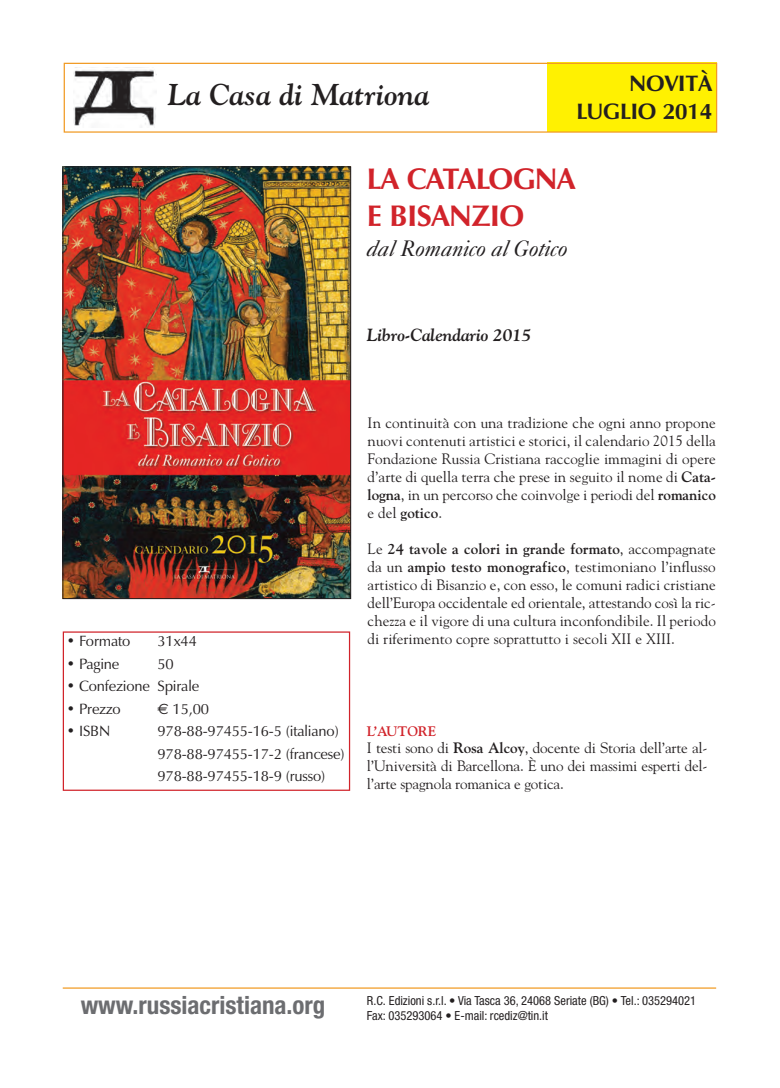
<style>
.page{position:relative;width:780px;height:1088px;background:#fff}
.page>*{position:absolute;margin:0;border:0;box-sizing:border-box;transform-origin:0 0}
.t1{font:700 30px/36.9px "Zapf Humanist 601 BT";letter-spacing:-.01em;color:#d1232a}
.t2{font:italic 700 30px "Goudy";color:#231f20}
.t3{font:700 condensed 25px "Helvetica Neue";color:#6c6d70}
.t4{font:italic 22.5px "Caslon Five Forty";letter-spacing:-.01em;color:#231f20}
.t5{font:700 22.5px/27.6px "Zapf Humanist 601 BT";color:#231f20;text-align:right}
.t6{font:italic 700 17.5px "Goudy";letter-spacing:-.01em;color:#231f20}
.t7{font:15px/18px "Goudy";letter-spacing:.005em;color:#231f20;text-align:justify}
.t8{font:15px/22.5px "Zapf Humanist 601 BT";letter-spacing:-.01em;color:#231f20}
.t9{font:700 13.75px "Goudy";letter-spacing:-.01em;color:#d1232a}
.t10{font:condensed 12.5px/15px "Helvetica Neue";color:#231f20}
.s1{font-weight:700}
.s2{font-family:"Euro Sans"}
</style>
<div class="page">
<div style="left:547px;top:63px;width:170px;height:69px;background:#fff101"></div>
<div style="left:64px;top:63px;width:653px;height:70px;border:1px solid #f19b24"></div>
<img style="left:73px;top:69px;width:83px;height:57px">
<img style="left:65px;top:169px;width:284px;height:428px">
<div style="left:63px;top:167px;width:288px;height:432px;border:1px solid #231f20"></div>
<div style="left:63px;top:631px;width:287px;height:160px;border:1px solid #d1232a"></div>
<hr style="left:63px;top:987px;width:653px;height:2px;background:#f19b24">
<h1 class="t2" style="left:168px;top:77px;width:263px">La Casa di Matriona</h1>
<h3 class="t5" style="left:576px;top:72px;width:137px">NOVITÀ<br>LUGLIO 2014</h3>
<h1 class="t1" style="left:367px;top:163px;width:210px">LA CATALOGNA<br>E BISANZIO</h1>
<h3 class="t4" style="left:367px;top:240px;width:202px">dal Romanico al Gotico</h3>
<p class="t6" style="left:367px;top:325px;width:166px">Libro-Calendario 2015</p>
<p class="t7" style="left:367px;top:413px;width:350px">In continuità con una tradizione che ogni anno propone nuovi contenuti artistici e storici, il calendario 2015 della Fondazione Russia Cristiana raccoglie immagini di opere d’arte di quella terra che prese in seguito il nome di <span class="s1">Cata&shy;logna</span>, in un percorso che coinvolge i periodi del <span class="s1">romanico </span>e del <span class="s1">gotico</span>.</p>
<p class="t7" style="left:367px;top:539px;width:350px">Le <span class="s1">24 tavole a colori in grande formato</span>, accompagnate da un <span class="s1">ampio testo monografico</span>, testimoniano l’influsso artistico di Bisanzio e, con esso, le comuni radici cristiane dell’Europa occidentale ed orientale, attestando così la ric&shy;chezza e il vigore di una cultura inconfondibile. Il periodo</p>
<p class="t8" style="left:66px;top:632px;width:65px">• Formato</p>
<p class="t7" style="left:367px;top:629px;width:309px">di riferimento copre soprattutto i secoli XII e XIII.</p>
<p class="t8" style="left:157px;top:632px;width:41px">31x44</p>
<p class="t8" style="left:66px;top:654px;width:55px">• Pagine</p>
<p class="t8" style="left:157px;top:654px;width:18px">50</p>
<p class="t8" style="left:66px;top:677px;width:134px">• Confezione Spirale</p>
<p class="t8" style="left:66px;top:699px;width:56px">• Prezzo</p>
<p class="t8" style="left:157px;top:699px;width:53px"><span class="s2">€</span> 15,00</p>
<p class="t8" style="left:66px;top:722px;width:45px">• ISBN</p>
<p class="t8" style="left:157px;top:722px;width:188px">978-88-97455-16-5 (italiano)<br>978-88-97455-17-2 (francese)<br>978-88-97455-18-9 (russo)</p>
<p class="t9" style="left:367px;top:723px;width:71px">L’AUTORE</p>
<p class="t7" style="left:367px;top:739px;width:342px">I testi sono di <span class="s1">Rosa Alcoy</span>, docente di Storia dell’arte al&shy;l’Università di Barcellona. È uno dei massimi esperti del&shy;l’arte spagnola romanica e gotica.</p>
<h2 class="t3" style="left:81px;top:996px;width:246px">www.russiacristiana.org</h2>
<p class="t10" style="left:367px;top:994px;width:331px">R.C. Edizioni s.r.l. • Via Tasca 36, 24068 Seriate (BG) • Tel.: 035294021<br>Fax: 035293064 • E-mail: rcediz@tin.it</p>
</div>
